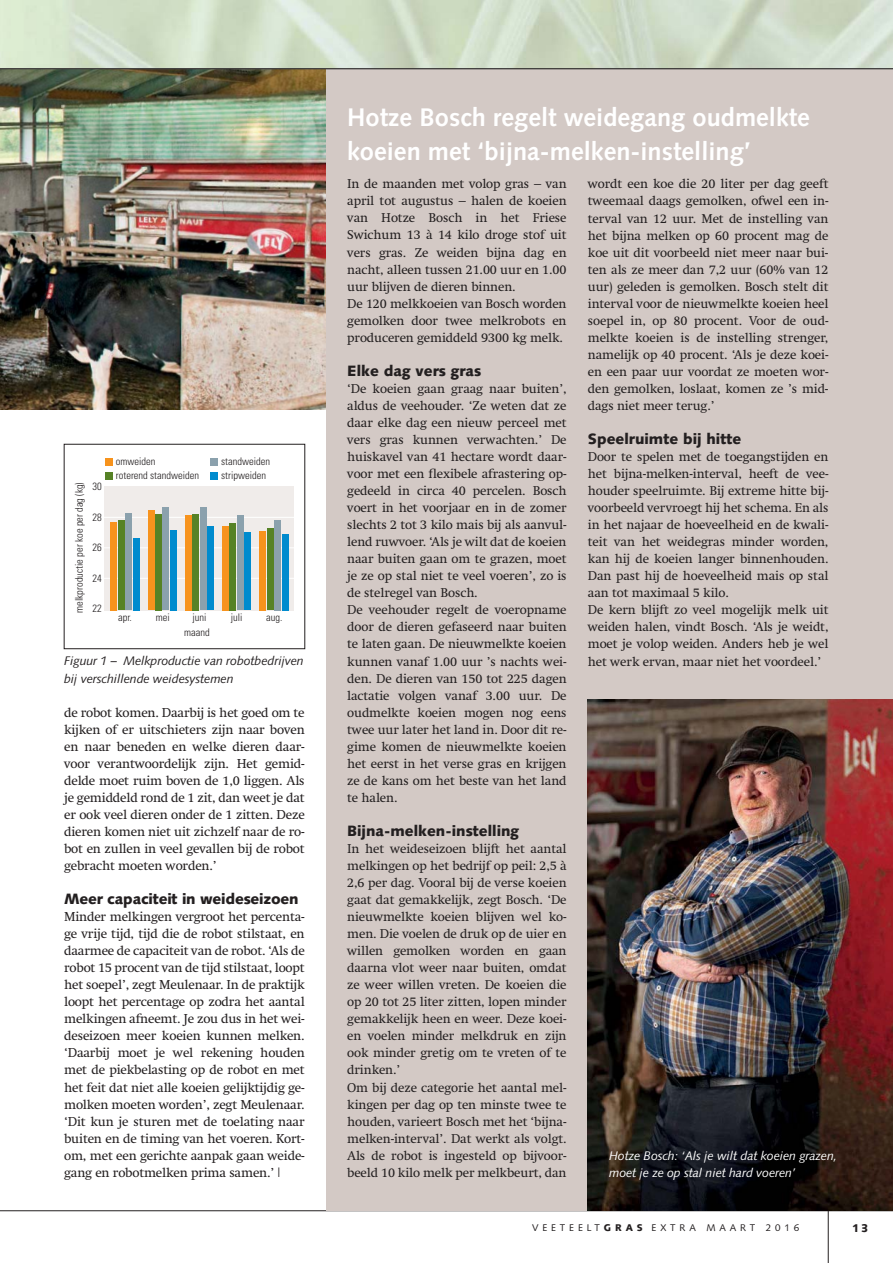
<style>
.page{position:relative;width:893px;height:1263px;background:#fff}
.page>*{position:absolute;margin:0;border:0;box-sizing:border-box;transform-origin:0 0}
.t1{font:700 25.5px/34px "Syntax LT Pro";color:#fff}
.t2{font:900 15px "Syntax LT Pro";color:#231f20}
.t3{font:13.2px/17.1px "Swift LT Pro";letter-spacing:-.015em;color:#231f20;text-align:justify}
.t4{font:13.05px/17.1px "Swift LT Pro";letter-spacing:-.01em;color:#231f20}
.t5{font:italic 12.45px/17.1px "Syntax LT Pro";letter-spacing:-.01em;color:#fff}
.t6{font:italic 12.45px "Syntax LT Pro";letter-spacing:-.01em;color:#231f20}
.t7{font:900 11.25px "Syntax LT Pro";color:#231f20}
.t8{font:10.5px "Univers Com 47 Light Cond";color:#231f20}
.t9{font:9.75px "Syntax LT Pro";letter-spacing:.4em;color:#231f20}
.s1{font-family:"Univers LT Pro 45";font-weight:300}
.s2{font-weight:900}
</style>
<div class="page">
<img style="left:0;top:69px;width:326px;height:341px">
<svg style="left:0;top:1210px;width:893px;height:52px"></svg>
<div style="left:326px;top:69px;width:567px;height:1142px;background:#d3c9c5"></div>
<img style="left:588px;top:700px;width:305px;height:511px">
<div style="left:105px;top:486px;width:189px;height:124px;background:#f0ecea"></div>
<div style="left:105px;top:458px;width:7px;height:7px;background:#f7931d"></div>
<div style="left:211px;top:458px;width:7px;height:7px;background:#8ba1ad"></div>
<div style="left:105px;top:472px;width:7px;height:7px;background:#568226"></div>
<div style="left:211px;top:472px;width:7px;height:7px;background:#008bce"></div>
<hr style="left:103px;top:578px;width:195px;height:1px;background:#fff">
<hr style="left:103px;top:548px;width:195px;height:1px;background:#fff">
<hr style="left:103px;top:517px;width:195px;height:1px;background:#fff">
<div style="left:133px;top:538px;width:6px;height:72px;background:#008bce"></div>
<div style="left:170px;top:530px;width:7px;height:80px;background:#008bce"></div>
<div style="left:207px;top:527px;width:7px;height:83px;background:#008bce"></div>
<div style="left:244px;top:532px;width:7px;height:78px;background:#008bce"></div>
<div style="left:282px;top:534px;width:6px;height:76px;background:#008bce"></div>
<div style="left:125px;top:513px;width:7px;height:97px;background:#8ba1ad"></div>
<div style="left:163px;top:507px;width:6px;height:103px;background:#8ba1ad"></div>
<div style="left:200px;top:507px;width:6px;height:103px;background:#8ba1ad"></div>
<div style="left:237px;top:516px;width:7px;height:94px;background:#8ba1ad"></div>
<div style="left:274px;top:520px;width:7px;height:90px;background:#8ba1ad"></div>
<div style="left:118px;top:520px;width:7px;height:90px;background:#568226"></div>
<div style="left:155px;top:514px;width:7px;height:96px;background:#568226"></div>
<div style="left:192px;top:514px;width:7px;height:96px;background:#568226"></div>
<div style="left:230px;top:523px;width:6px;height:87px;background:#568226"></div>
<div style="left:267px;top:528px;width:6px;height:82px;background:#568226"></div>
<div style="left:110px;top:522px;width:7px;height:88px;background:#f7931d"></div>
<div style="left:148px;top:510px;width:6px;height:100px;background:#f7931d"></div>
<div style="left:185px;top:515px;width:7px;height:95px;background:#f7931d"></div>
<div style="left:222px;top:526px;width:7px;height:84px;background:#f7931d"></div>
<div style="left:259px;top:531px;width:7px;height:79px;background:#f7931d"></div>
<div style="left:64px;top:444px;width:241px;height:205px;border:1px solid #231f20"></div>
<svg style="left:0;top:0;width:893px;height:69px;background:#cedbc6"></svg>
<hr style="left:828px;top:1211px;width:1px;height:51px;background:#231f20">
<h1 class="t1" style="left:347px;top:103px;width:464px">Hotze Bosch regelt weidegang oudmelkte koeien met ‘bĳna-melken-instelling’</h1>
<p class="t4" style="left:347px;top:177px;width:221px">In de maanden met volop gras – van april tot augustus – halen de koeien van Hotze Bosch in het Friese<br>Swichum 13 à 14 kilo droge stof uit vers gras. Ze weiden bĳna dag en nacht, alleen tussen 21.00 uur en 1.00 uur blĳven de dieren binnen .<br>De 120 melkkoeien van Bosch worden gemolken door twee melkrobots en produceren gemiddeld 9300 kg melk.</p>
<p class="t2" style="left:347px;top:365px;width:136px">Elke dag vers gras</p>
<p class="t4" style="left:347px;top:381px;width:221px">‘De koeien gaan graag naar buiten’, aldus de veehouder. ‘Ze weten dat ze daar elke dag een nieuw perceel met vers gras kunnen verwachten.’ De huiskavel van 41 hectare wordt daar&shy;voor met een flexibele afrastering op&shy;gedeeld in circa 40 percelen. Bosch voert in het voorjaar en in de zomer slechts 2 tot 3 kilo mais bĳ als aanvul&shy;lend ruwvoer. ‘Als je wilt dat de koeien naar buiten gaan om te grazen, moet je ze op stal niet te veel voeren’, zo is de stelregel van Bosch.<br>De veehouder regelt de voeropname door de dieren gefaseerd naar buiten te laten gaan. De nieuwmelkte koeien kunnen vanaf 1.00 uur ’s nachts wei&shy;den. De dieren van 150 tot 225 dagen lactatie volgen vanaf 3.00 uur. De oudmelkte koeien mogen nog eens twee uur later het land in. Door dit re&shy;gime komen de nieuwmelkte koeien het eerst in het verse gras en krĳgen ze de kans om het beste van het land te halen.</p>
<p class="t2" style="left:347px;top:825px;width:173px">Bĳna-melken-instelling</p>
<p class="t4" style="left:347px;top:841px;width:221px">In het weideseizoen blĳft het aantal melkingen op het bedrĳf op peil: 2,5 à 2,6 per dag. Vooral bĳ de verse koeien gaat dat gemakkelĳk, zegt Bosch. ‘De nieuwmelkte koeien blĳven wel ko&shy;men. Die voelen de druk op de uier en willen gemolken worden en gaan daarna vlot weer naar buiten, omdat ze weer willen vreten. De koeien die op 20 tot 25 liter zitten, lopen minder gemakkelĳk heen en weer. Deze koei&shy;en voelen minder melkdruk en zĳn ook minder gretig om te vreten of te drinken.’<br>Om bĳ deze categorie het aantal mel&shy;kingen per dag op ten minste twee te houden, varieert Bosch met het ‘bĳna&shy;melken-interval’. Dat werkt als volgt.<br>Als de robot is ingesteld op bĳvoor&shy;beeld 10 kilo melk per melkbeurt, dan</p>
<p class="t4" style="left:588px;top:177px;width:242px;text-align:justify">wordt een koe die 20 liter per dag geeft tweemaal daags gemolken, ofwel een in&shy;terval van 12 uur. Met de instelling van het bĳna melken op 60 procent mag de koe uit dit voorbeeld niet meer naar bui&shy;ten als ze meer dan 7,2 uur (60% van 12 uur) geleden is gemolken. Bosch stelt dit interval voor de nieuwmelkte koeien heel soepel in, op 80 procent. Voor de oud&shy;melkte koeien is de instelling strenger, namelĳk op 40 procent. ‘Als je deze koei&shy;en een paar uur voordat ze moeten wor&shy;den gemolken, loslaat, komen ze ’s mid&shy;dags niet meer terug.’</p>
<p class="t2" style="left:588px;top:433px;width:155px">Speelruimte bĳ hitte</p>
<p class="t4" style="left:588px;top:449px;width:242px">Door te spelen met de toegangstĳden en het bĳna-melken-interval, heeft de vee&shy;houder speelruimte. Bĳ extreme hitte bĳ&shy;voorbeeld vervroegt hĳ het schema. En als in het najaar de hoeveelheid en de kwali&shy;teit van het weidegras minder worden, kan hĳ de koeien langer binnenhouden.<br>Dan past hĳ de hoeveelheid mais op stal aan tot maximaal 5 kilo.<br>De kern blĳft zo veel mogelĳk melk uit weiden halen, vindt Bosch. ‘Als je weidt, moet je volop weiden. Anders heb je wel</p>
<p class="t8" style="left:116px;top:458px;width:41px">omweiden</p>
<p class="t8" style="left:221px;top:458px;width:50px">standweiden</p>
<p class="t8" style="left:116px;top:472px;width:85px">roterend standweiden</p>
<p class="t8" style="left:221px;top:472px;width:46px">stripweiden</p>
<p class="t8" style="left:75px;top:613px;width:132px;rotate:-90deg">melkproductie per koe per dag (kg)</p>
<p class="t8" style="left:93px;top:483px;width:11px">30</p>
<p class="t8" style="left:93px;top:513px;width:11px">28</p>
<p class="t8" style="left:93px;top:544px;width:11px">26</p>
<p class="t8" style="left:93px;top:574px;width:11px">24</p>
<p class="t8" style="left:93px;top:604px;width:11px">22</p>
<p class="t8" style="left:118px;top:614px;width:15px">apr.</p>
<p class="t8" style="left:156px;top:614px;width:15px">mei</p>
<p class="t8" style="left:193px;top:614px;width:15px">juni</p>
<p class="t8" style="left:231px;top:614px;width:13px">juli</p>
<p class="t8" style="left:266px;top:614px;width:18px">aug.</p>
<p class="t8" style="left:184px;top:629px;width:27px">maand</p>
<p class="t6" style="left:64px;top:657px;width:241px">Figuur 1 – Melkproductie van robotbedrĳven</p>
<p class="t4" style="left:588px;top:654px;width:235px">het werk ervan, maar niet het voordeel.’</p>
<p class="t6" style="left:64px;top:674px;width:171px">bĳ verschillende weidesystemen</p>
<p class="t3" style="left:64px;top:705px;width:242px">de robot komen. Daarbĳ is het goed om te kĳken of er uitschieters zĳn naar boven en naar beneden en welke dieren daar&shy;voor verantwoordelĳk zĳn. Het gemid&shy;delde moet ruim boven de 1,0 liggen. Als je gemiddeld rond de 1 zit, dan weet je dat er ook veel dieren onder de 1 zitten. Deze dieren komen niet uit zichzelf naar de ro&shy;bot en zullen in veel gevallen bĳ de robot gebracht moeten worden.’</p>
<p class="t2" style="left:64px;top:893px;width:236px">Meer capaciteit in weideseizoen</p>
<p class="t3" style="left:64px;top:909px;width:242px">Minder melkingen vergroot het percenta&shy;ge vrĳe tĳd, tĳd die de robot stilstaat, en daarmee de capaciteit van de robot. ‘Als de robot 15 procent van de tĳd stilstaat, loopt het soepel’, zegt Meulenaar. In de praktĳk loopt het percentage op zodra het aantal melkingen afneemt. Je zou dus in het wei&shy;deseizoen meer koeien kunnen melken. ‘Daarbĳ moet je wel rekening houden met de piekbelasting op de robot en met het feit dat niet alle koeien gelĳktĳdig ge&shy;molken moeten worden’, zegt Meulenaar. ‘Dit kun je sturen met de toelating naar buiten en de timing van het voeren. Kort&shy;om, met een gerichte aanpak gaan weide&shy;gang en robotmelken prima samen.’ <span class="s1">l</span></p>
<p class="t5" style="left:609px;top:1148px;width:230px">Hotze Bosch : ‘Als je wilt dat koeien grazen, moet je ze op stal niet hard voeren’</p>
<p class="t9" style="left:532px;top:1224px;width:269px">VEETEELT<span class="s2">GRAS</span> EXTRA MAART 2016</p>
<p class="t7" style="left:852px;top:1224px;width:18px">13</p>
</div>
